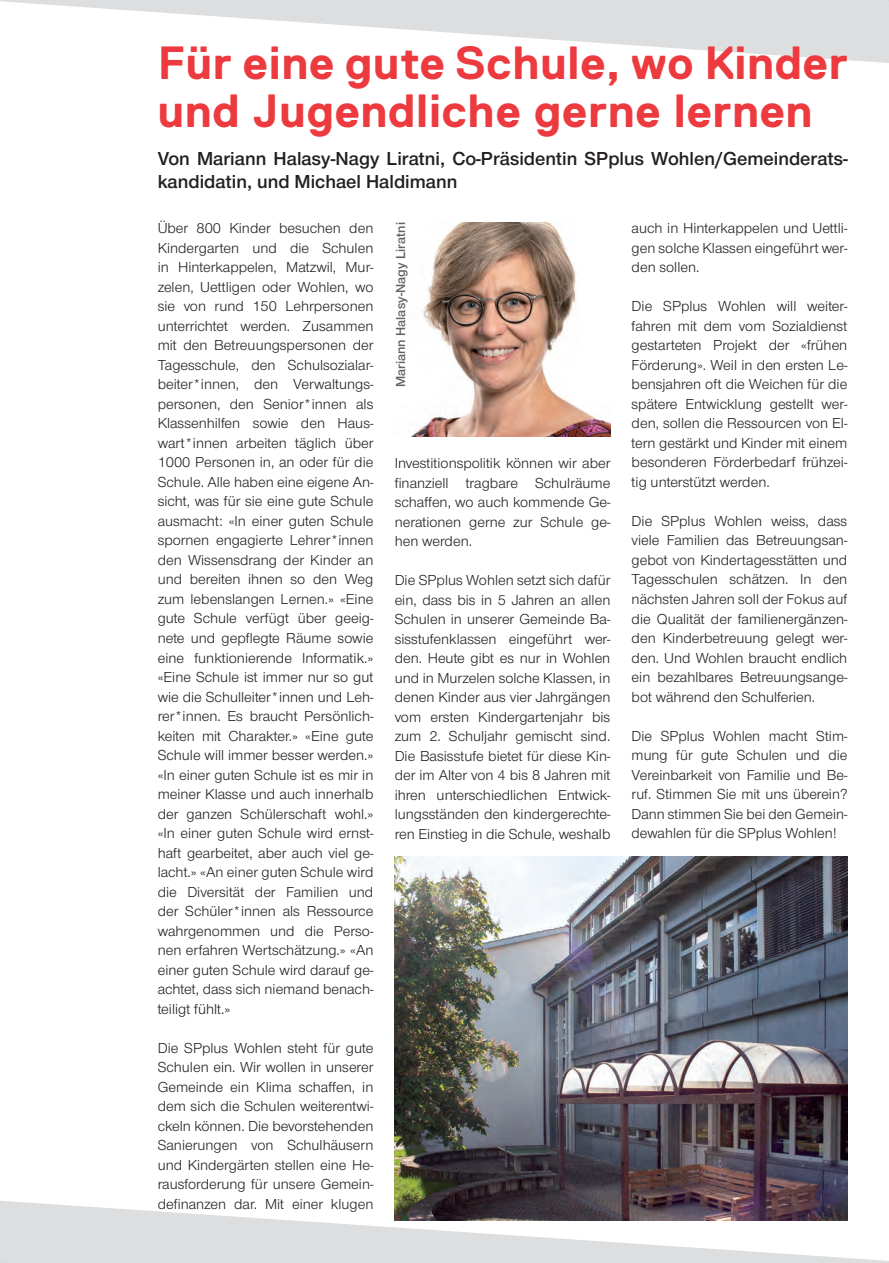
<style>
.page{position:relative;width:889px;height:1263px;background:#fff}
.page>*{position:absolute;margin:0;border:0;box-sizing:border-box;transform-origin:0 0}
.t1{font:700 46.5px/48px "Replica";letter-spacing:.015em;color:#ec3a3e}
.t2{font:19.5px/23.4px "Nimbus San Nov Sem Bol";color:#231f20}
.t3{font:15px/19.5px "Nimbus San Nov";color:#231f20;text-align:justify}
.t4{font:13.5px "Nimbus San Nov Sem Bol";color:#636366}
</style>
<div class="page">
<svg style="left:0;top:0;width:749px;height:53px;fill:#dddedf"></svg>
<svg style="left:749px;top:0;width:140px;height:63px"></svg>
<svg style="left:0;top:1200px;width:889px;height:63px;fill:#dddedf"></svg>
<img style="left:411px;top:222px;width:199px;height:215px">
<img style="left:395px;top:857px;width:452px;height:363px">
<h1 class="t1" style="left:158px;top:39px;width:691px">Für eine gute Schule, wo Kinder und Jugendliche gerne lernen</h1>
<h2 class="t2" style="left:158px;top:147px;width:691px">Von Mariann Halasy-Nagy Liratni, Co-Präsidentin SPplus Wohlen/Gemeinderats&shy;kandidatin, und Michael Haldimann</h2>
<p class="t4" style="left:393px;top:387px;width:167px;rotate:-90deg">Mariann Halasy-Nagy Liratni</p>
<p class="t3" style="left:158px;top:219px;width:217px">Über 800 Kinder besuchen den Kindergarten und die Schulen in Hinterkappelen, Matzwil, Mur&shy;zelen, Uettligen oder Wohlen, wo sie von rund 150 Lehrpersonen unterrichtet werden. Zusammen mit den Betreuungspersonen der Tagesschule, den Schulsozialar&shy;beiter*innen, den Verwaltungs&shy;personen, den Senior*innen als Klassenhilfen sowie den Haus&shy;wart*innen arbeiten täglich über 1000 Personen in, an oder für die Schule. Alle haben eine eigene An&shy;sicht, was für sie eine gute Schule ausmacht: «In einer guten Schule spornen engagierte Lehrer*innen den Wissensdrang der Kinder an und bereiten ihnen so den Weg zum lebenslangen Lernen.» «Eine gute Schule verfügt über geeig&shy;nete und gepflegte Räume sowie eine funktionierende Informatik.» «Eine Schule ist immer nur so gut wie die Schulleiter*innen und Leh&shy;rer*innen. Es braucht Persönlich&shy;keiten mit Charakter.» «Eine gute Schule will immer besser werden.» «In einer guten Schule ist es mir in meiner Klasse und auch innerhalb der ganzen Schülerschaft wohl.» «In einer guten Schule wird ernst&shy;haft gearbeitet, aber auch viel ge&shy;lacht.» «An einer guten Schule wird die Diversität der Familien und der Schüler*innen als Ressource wahrgenommen und die Perso&shy;nen erfahren Wertschätzung.» «An einer guten Schule wird darauf ge&shy;achtet, dass sich niemand benach&shy;teiligt fühlt.»</p>
<p class="t3" style="left:158px;top:1038px;width:217px">Die SPplus Wohlen steht für gute Schulen ein. Wir wollen in unserer Gemeinde ein Klima schaffen, in dem sich die Schulen weiterentwi&shy;ckeln können. Die bevorstehenden Sanierungen von Schulhäusern und Kindergärten stellen eine He&shy;rausforderung für unsere Gemein&shy;definanzen dar. Mit einer klugen</p>
<p class="t3" style="left:631px;top:219px;width:217px">auch in Hinterkappelen und Uettli&shy;gen solche Klassen eingeführt wer&shy;den sollen.</p>
<p class="t3" style="left:631px;top:297px;width:217px">Die SPplus Wohlen will weiter&shy;fahren mit dem vom Sozialdienst gestarteten Projekt der «frühen Förderung». Weil in den ersten Le&shy;bensjahren oft die Weichen für die spätere Entwicklung gestellt wer&shy;den, sollen die Ressourcen von El&shy;tern gestärkt und Kinder mit einem besonderen Förderbedarf frühzei&shy;tig unterstützt werden.</p>
<p class="t3" style="left:631px;top:511px;width:217px">Die SPplus Wohlen weiss, dass viele Familien das Betreuungsan&shy;gebot von Kindertagesstätten und Tagesschulen schätzen. In den nächsten Jahren soll der Fokus auf die Qualität der familienergänzen&shy;den Kinderbetreuung gelegt wer&shy;den. Und Wohlen braucht endlich ein bezahlbares Betreuungsange&shy;bot während den Schulferien.</p>
<p class="t3" style="left:631px;top:726px;width:217px">Die SPplus Wohlen macht Stim&shy;mung für gute Schulen und die Vereinbarkeit von Familie und Be&shy;ruf. Stimmen Sie mit uns überein?<br>Dann stimmen Sie bei den Gemein&shy;dewahlen für die SPplus Wohlen!</p>
<p class="t3" style="left:395px;top:454px;width:217px">Investitionspolitik können wir aber finanziell tragbare Schulräume schaffen, wo auch kommende Ge&shy;nerationen gerne zur Schule ge&shy;hen werden.</p>
<p class="t3" style="left:395px;top:571px;width:217px">Die SPplus Wohlen setzt sich dafür ein, dass bis in 5 Jahren an allen Schulen in unserer Gemeinde Ba&shy;sisstufenklassen eingeführt wer&shy;den. Heute gibt es nur in Wohlen und in Murzelen solche Klassen, in denen Kinder aus vier Jahrgängen vom ersten Kindergartenjahr bis zum 2. Schuljahr gemischt sind.<br>Die Basisstufe bietet für diese Kin&shy;der im Alter von 4 bis 8 Jahren mit ihren unterschiedlichen Entwick&shy;lungsständen den kindergerechte&shy;ren Einstieg in die Schule, weshalb</p>
</div>
